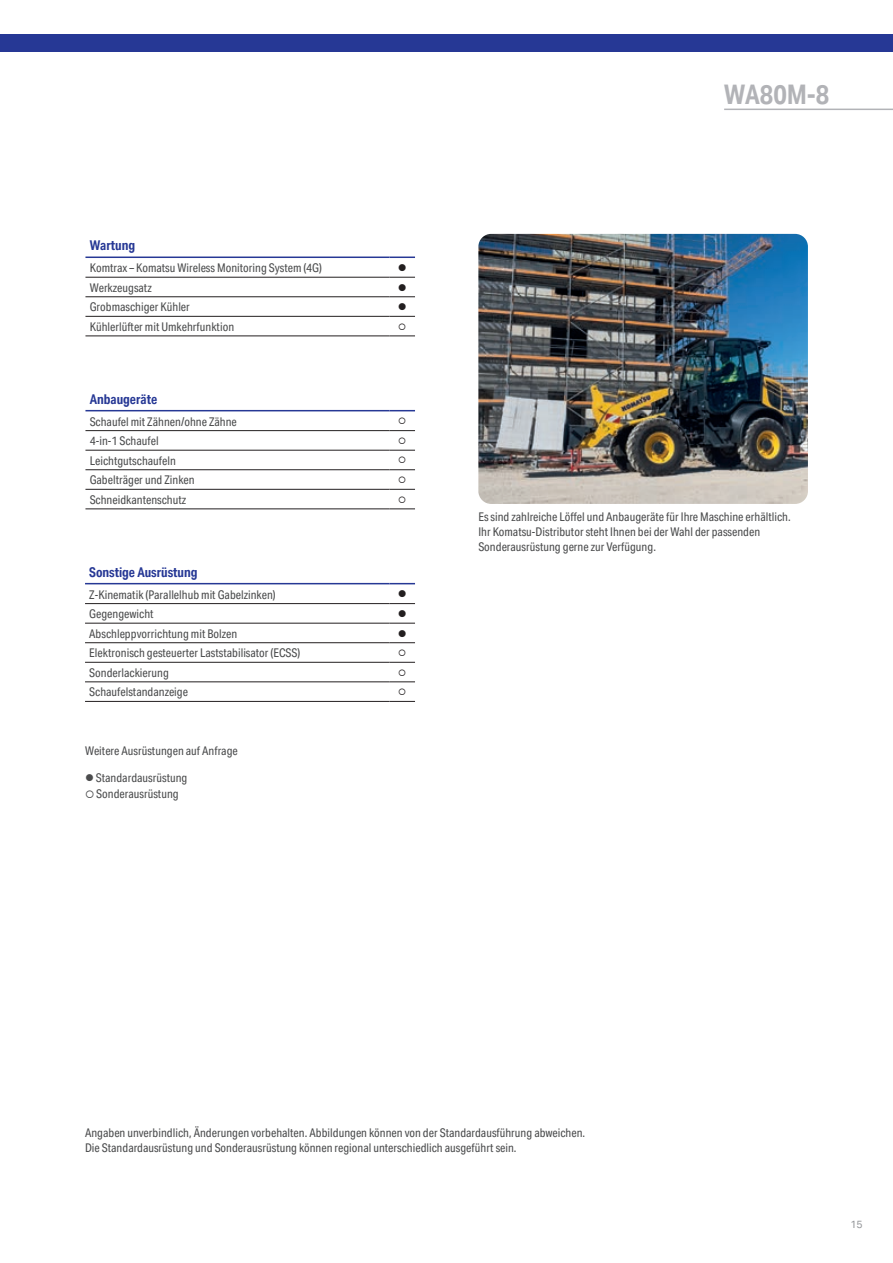
<style>
.page{position:relative;width:893px;height:1263px;background:#fff}
.page>*{position:absolute;margin:0;border:0;box-sizing:border-box;transform-origin:0 0}
.t1{font:700 27px "Aktiv Grotesk Cd";color:#b2b3b7}
.t2{font:700 13.5px "Aktiv Grotesk Cd";color:#263895}
.t3{font:12px/15px "Aktiv Grotesk Cd";color:#4b4c4d}
.t4{font:12px "Wingdings";color:#231f20}
.t5{font:10.5px "Aktiv Grotesk";color:#939598}
</style>
<div class="page">
<img style="left:478px;top:234px;width:330px;height:270px">
<hr style="left:85px;top:277px;width:304px;height:1px;background:#231f20">
<svg style="left:389px;top:277px;width:26px;height:1px"></svg>
<hr style="left:85px;top:296px;width:304px;height:1px;background:#231f20">
<hr style="left:85px;top:316px;width:304px;height:1px;background:#231f20">
<hr style="left:85px;top:335px;width:304px;height:1px;background:#231f20">
<svg style="left:389px;top:316px;width:26px;height:1px"></svg>
<svg style="left:389px;top:296px;width:26px;height:1px"></svg>
<hr style="left:85px;top:256px;width:304px;height:2px;background:#263895">
<hr style="left:389px;top:256px;width:26px;height:2px;background:#263895">
<hr style="left:85px;top:430px;width:304px;height:1px;background:#231f20">
<svg style="left:389px;top:430px;width:26px;height:1px"></svg>
<hr style="left:85px;top:450px;width:304px;height:1px;background:#231f20">
<hr style="left:85px;top:469px;width:304px;height:1px;background:#231f20">
<svg style="left:389px;top:469px;width:26px;height:1px"></svg>
<hr style="left:85px;top:489px;width:304px;height:1px;background:#231f20">
<svg style="left:389px;top:489px;width:26px;height:1px"></svg>
<hr style="left:85px;top:508px;width:304px;height:1px;background:#231f20">
<svg style="left:389px;top:450px;width:26px;height:1px"></svg>
<hr style="left:85px;top:410px;width:304px;height:1px;background:#263895">
<svg style="left:389px;top:410px;width:26px;height:1px"></svg>
<hr style="left:85px;top:603px;width:304px;height:1px;background:#231f20">
<svg style="left:389px;top:603px;width:26px;height:1px"></svg>
<hr style="left:85px;top:623px;width:304px;height:1px;background:#231f20">
<svg style="left:389px;top:623px;width:26px;height:1px"></svg>
<hr style="left:85px;top:642px;width:304px;height:1px;background:#231f20">
<svg style="left:389px;top:642px;width:26px;height:1px"></svg>
<hr style="left:85px;top:662px;width:304px;height:1px;background:#231f20">
<svg style="left:389px;top:662px;width:26px;height:1px"></svg>
<hr style="left:85px;top:681px;width:304px;height:1px;background:#231f20">
<hr style="left:85px;top:701px;width:304px;height:1px;background:#231f20">
<svg style="left:389px;top:681px;width:26px;height:1px"></svg>
<svg style="left:389px;top:701px;width:26px;height:1px"></svg>
<hr style="left:85px;top:583px;width:304px;height:1px;background:#263895">
<svg style="left:389px;top:583px;width:26px;height:1px"></svg>
<hr style="left:724px;top:109px;width:169px;height:1px;background:#b2b3b7">
<div style="left:0;top:34px;width:893px;height:17px;background:#263895"></div>
<svg style="left:389px;top:335px;width:26px;height:1px"></svg>
<svg style="left:389px;top:508px;width:26px;height:1px"></svg>
<p class="t2" style="left:90px;top:238px;width:47px">Wartung</p>
<p class="t3" style="left:90px;top:260px;width:234px">Komtrax – Komatsu Wireless Monitoring System (4G)</p>
<p class="t4" style="left:398px;top:261px;width:10px">●</p>
<p class="t3" style="left:90px;top:280px;width:63px">Werkzeugsatz</p>
<p class="t4" style="left:398px;top:281px;width:10px">●</p>
<p class="t3" style="left:90px;top:300px;width:102px">Grobmaschiger Kühler</p>
<p class="t4" style="left:398px;top:300px;width:10px">●</p>
<p class="t3" style="left:90px;top:319px;width:146px">Kühlerlüfter mit Umkehrfunktion</p>
<p class="t2" style="left:90px;top:391px;width:69px">Anbaugeräte</p>
<p class="t3" style="left:90px;top:414px;width:149px">Schaufel mit Zähnen/ohne Zähne</p>
<p class="t3" style="left:90px;top:433px;width:70px">4-in-1 Schaufel</p>
<p class="t3" style="left:90px;top:453px;width:88px">Leichtgutschaufeln</p>
<p class="t3" style="left:90px;top:473px;width:107px">Gabelträger und Zinken</p>
<p class="t3" style="left:90px;top:492px;width:98px">Schneidkantenschutz</p>
<p class="t2" style="left:89px;top:564px;width:110px">Sonstige Ausrüstung</p>
<p class="t3" style="left:89px;top:587px;width:188px">Z-Kinematik (Parallelhub mit Gabelzinken)</p>
<p class="t4" style="left:398px;top:588px;width:10px">●</p>
<p class="t3" style="left:89px;top:606px;width:66px">Gegengewicht</p>
<p class="t4" style="left:398px;top:607px;width:10px">●</p>
<p class="t3" style="left:89px;top:626px;width:149px">Abschleppvorrichtung mit Bolzen</p>
<p class="t4" style="left:398px;top:627px;width:10px">●</p>
<p class="t3" style="left:89px;top:645px;width:212px">Elektronisch gesteuerter Laststabilisator (ECSS)</p>
<p class="t3" style="left:89px;top:665px;width:81px">Sonderlackierung</p>
<p class="t3" style="left:89px;top:685px;width:100px">Schaufelstandanzeige</p>
<p class="t3" style="left:85px;top:744px;width:154px">Weitere Ausrüstungen auf Anfrage</p>
<p class="t3" style="left:85px;top:770px;width:104px">● Standardausrüstung</p>
<p class="t3" style="left:85px;top:787px;width:95px">○ Sonderausrüstung</p>
<h1 class="t1" style="left:724px;top:79px;width:107px">WA80M-8</h1>
<p class="t3" style="left:478px;top:509px;width:314px">Es sind zahlreiche Löffel und Anbaugeräte für Ihre Maschine erhältlich.<br>Ihr Komatsu-Distributor steht Ihnen bei der Wahl der passenden<br>Sonderausrüstung gerne zur Verfügung.</p>
<p class="t3" style="left:85px;top:1126px;width:502px">Angaben unverbindlich, Änderungen vorbehalten. Abbildungen können von der Standardausführung abweichen.<br>Die Standardausrüstung und Sonderausrüstung können regional unterschiedlich ausgeführt sein.</p>
<p class="t5" style="left:850px;top:1218px;width:14px">15</p>
</div>
